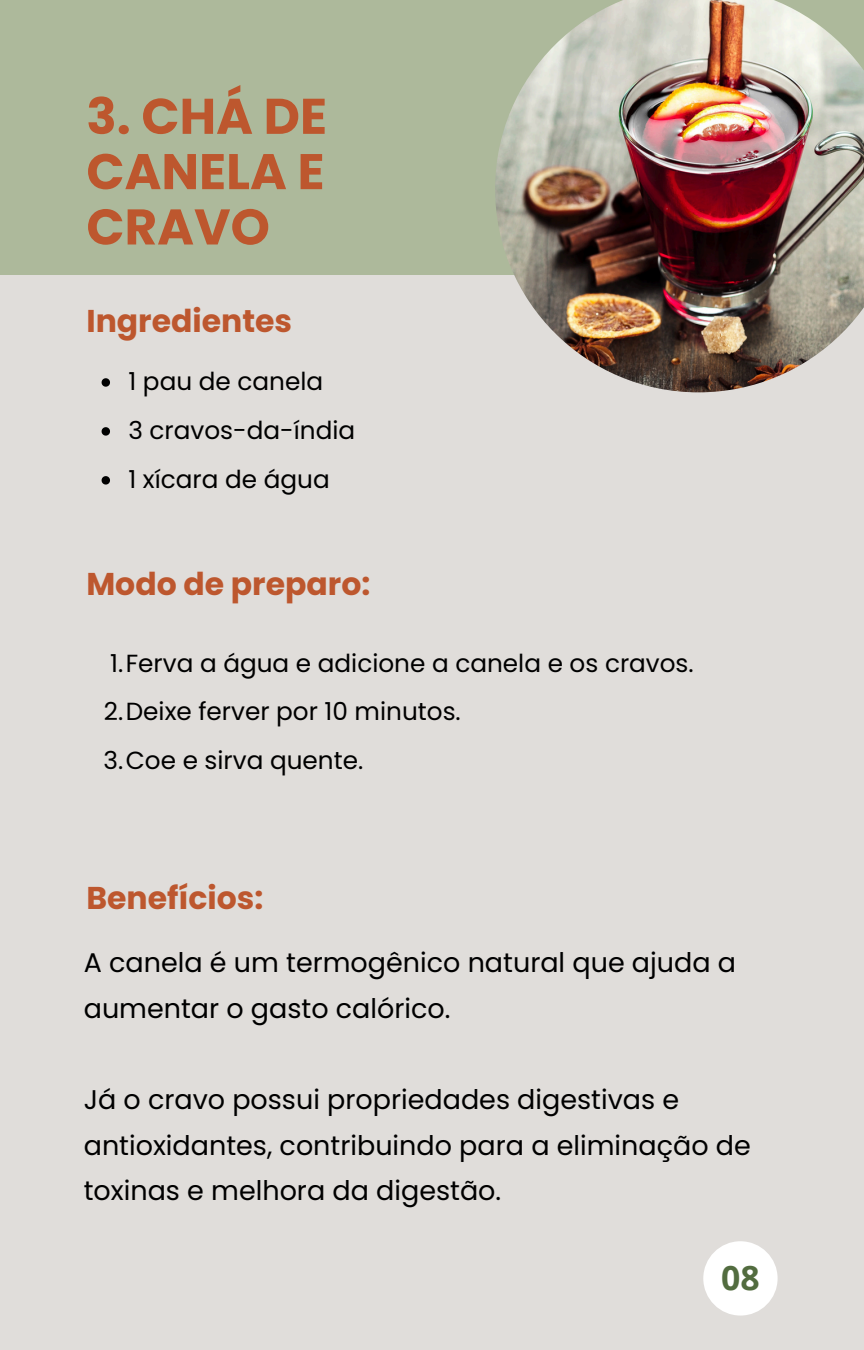
<style>
.page{position:relative;width:864px;height:1350px;background:#e0ddda}
.page>*{position:absolute;margin:0;border:0;box-sizing:border-box;transform-origin:0 0}
.t1{font:700 49.95px/55.4px "Poppins";color:#bd572e;text-align:justify}
.t2{font:700 33.75px "Open Sans";color:#526c3f}
.t3{font:700 31.5px "Poppins";color:#bd572e}
.t4{font:27px/45.4px "Poppins";color:#000}
.t5{font:24.75px "Poppins";color:#000}
</style>
<div class="page">
<div style="left:0;top:0;width:864px;height:275px;background:#adb99b"></div>
<img style="left:495px;top:0;width:369px;height:392px">
<svg style="left:102px;top:378px;width:8px;height:9px"></svg>
<svg style="left:102px;top:427px;width:8px;height:9px"></svg>
<svg style="left:102px;top:476px;width:8px;height:9px"></svg>
<div style="left:703px;top:1241px;width:75px;height:75px;background:#fff;border-radius:50%"></div>
<p class="t1" style="left:86px;top:89px;width:242px">3. CHÁ DE CANELA E CRAVO</p>
<h2 class="t3" style="left:86px;top:299px;width:207px">Ingredientes</h2>
<p class="t5" style="left:128px;top:364px;width:196px">1 pau de canela</p>
<p class="t5" style="left:128px;top:413px;width:228px">3 cravos-da-índia</p>
<p class="t5" style="left:128px;top:462px;width:203px">1 xícara de água</p>
<h2 class="t3" style="left:86px;top:562px;width:285px">Modo de preparo:</h2>
<p class="t5" style="left:110px;top:646px;width:585px">1.Ferva a água e adicione a canela e os cravos.</p>
<p class="t5" style="left:104px;top:694px;width:358px">2.Deixe ferver por 10 minutos.</p>
<p class="t5" style="left:104px;top:743px;width:261px">3.Coe e sirva quente.</p>
<h2 class="t3" style="left:86px;top:876px;width:179px">Benefícios:</h2>
<p class="t4" style="left:84px;top:940px;width:654px">A canela é um termogênico natural que ajuda a aumentar o gasto calórico.</p>
<p class="t4" style="left:84px;top:1077px;width:669px">Já o cravo possui propriedades digestivas e antioxidantes, contribuindo para a eliminação de toxinas e melhora da digestão.</p>
<p class="t2" style="left:721px;top:1254px;width:40px">08</p>
</div>
